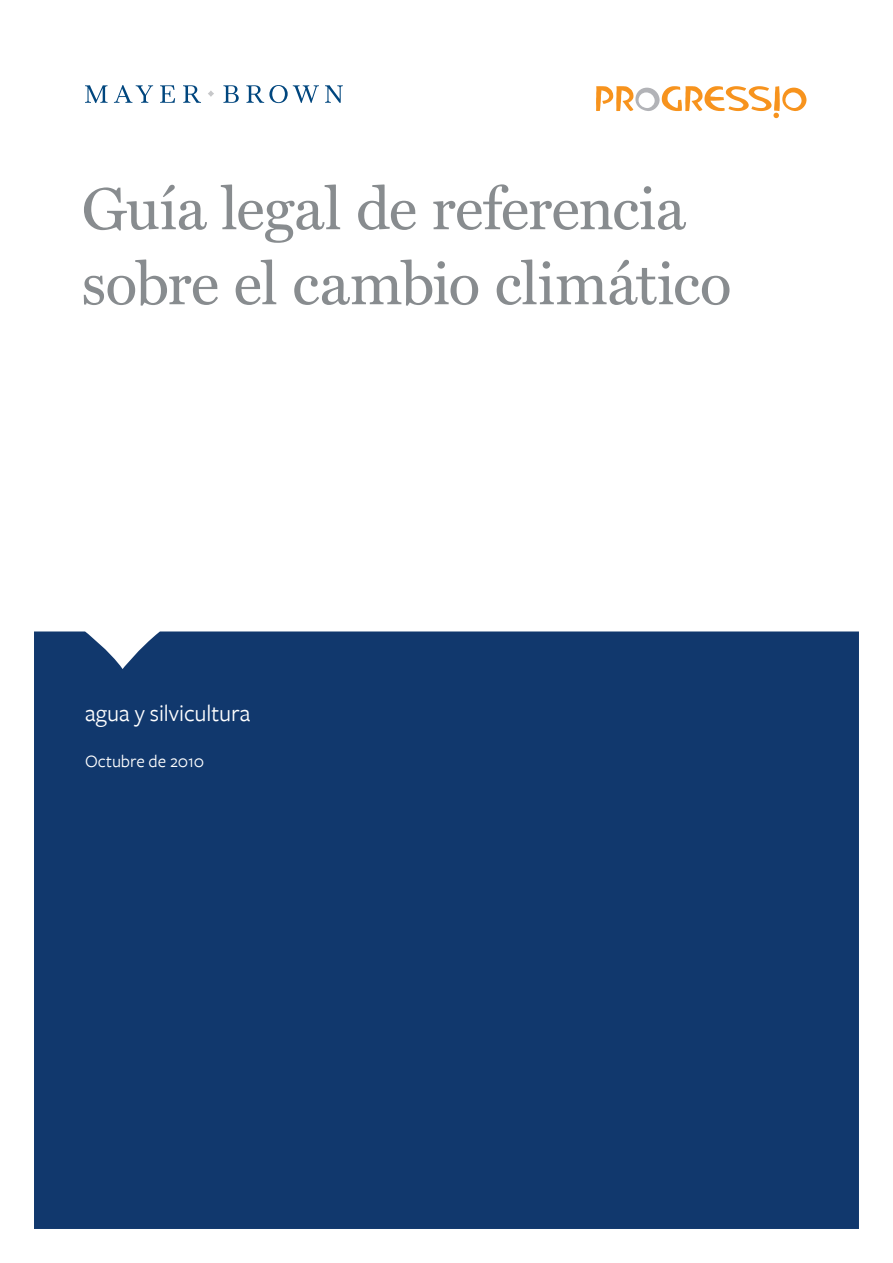
<style>
.page{position:relative;width:893px;height:1263px;background:#fff}
.page>*{position:absolute;margin:0;border:0;box-sizing:border-box;transform-origin:0 0}
.t1{font:60px/75px "Miller Text";letter-spacing:-.01em;color:#888c8f}
.t2{font:24px "Freight Sans";letter-spacing:-.005em;color:#fff}
.t3{font:18px "Freight Sans";letter-spacing:-.005em;color:#fff}
</style>
<div class="page">
<div style="left:34px;top:631px;width:825px;height:598px;background:#11386d"></div>
<svg style="left:85px;top:85px;width:258px;height:18px"></svg>
<svg style="left:596px;top:86px;width:210px;height:32px"></svg>
<p class="t1" style="left:82px;top:171px;width:651px">Guía legal de referencia sobre el cambio climático</p>
<p class="t2" style="left:85px;top:701px;width:167px">agua y silvicultura</p>
<p class="t3" style="left:85px;top:751px;width:121px">Octubre de 2010</p>
</div>
